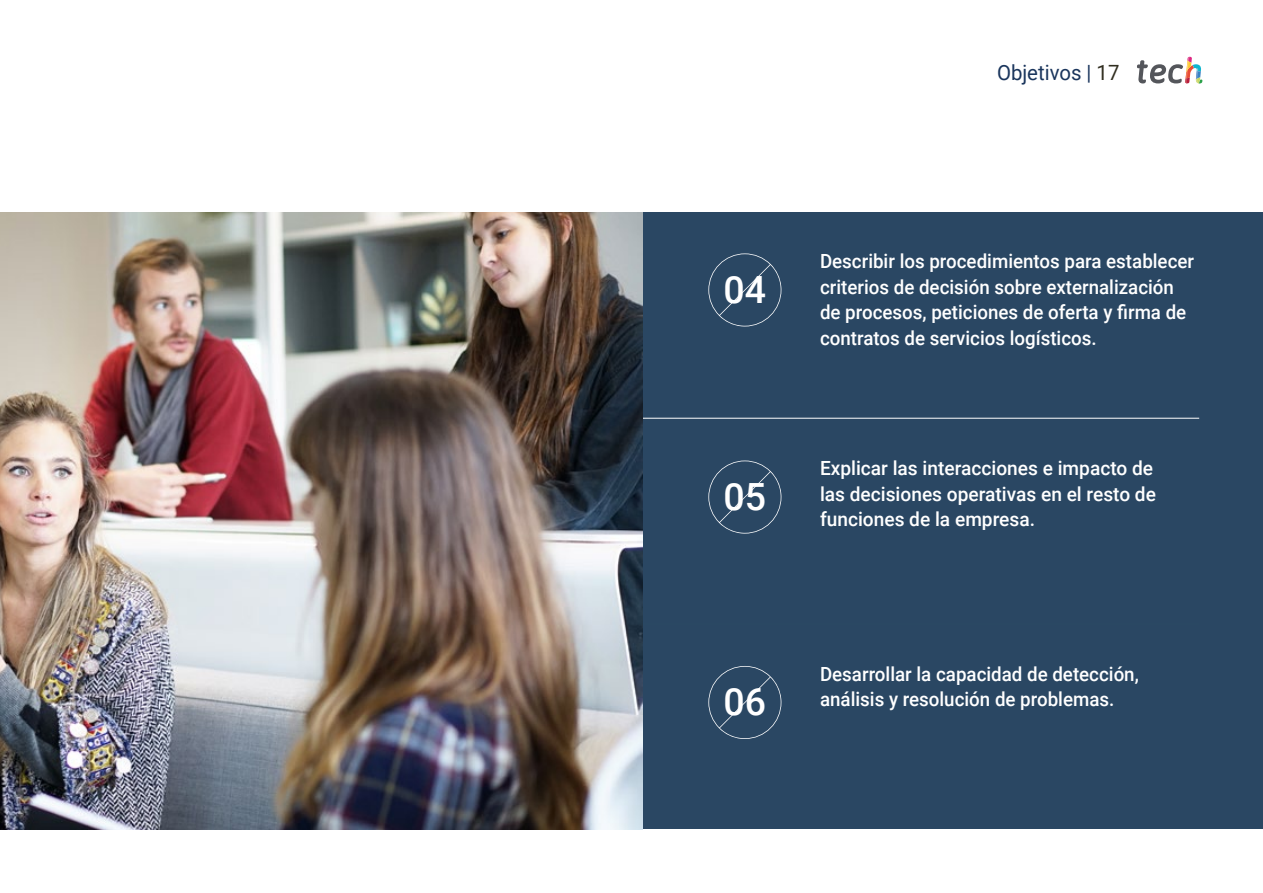
<style>
.page{position:relative;width:1263px;height:893px;background:#fff}
.page>*{position:absolute;margin:0;border:0;box-sizing:border-box;transform-origin:0 0}
.t1{font:500 37.5px "Roboto";color:#fff}
.t2{font:21px "Roboto";color:#1a355c}
.t3{font:500 19.5px/25.5px "Roboto";color:#fff;scale:.96 1}
.t4{font:500 19.5px/25.5px "Roboto";color:#fff}
.s1{color:#312e20}
</style>
<div class="page">
<div style="left:642px;top:213px;width:621px;height:616px;background:#2a4763"></div>
<svg style="left:708px;top:666px;width:73px;height:73px"></svg>
<svg style="left:708px;top:253px;width:73px;height:73px"></svg>
<hr style="left:0;top:418px;width:1199px;height:1px;background:#fff">
<svg style="left:708px;top:461px;width:73px;height:73px"></svg>
<img style="left:0;top:213px;width:642px;height:616px">
<svg style="left:1137px;top:57px;width:65px;height:27px"></svg>
<p class="t2" style="left:997px;top:57px;width:124px">Objetivos | <span class="s1">17</span></p>
<h1 class="t1" style="left:724px;top:263px;width:44px">04</h1>
<h1 class="t1" style="left:724px;top:470px;width:44px">05</h1>
<p class="t3" style="left:820px;top:248px;width:391px">Describir los procedimientos para establecer criterios de decisión sobre externalización de procesos, peticiones de oferta y firma de contratos de servicios logísticos.</p>
<p class="t4" style="left:820px;top:455px;width:337px">Explicar las interacciones e impacto de las decisiones operativas en el resto de funciones de la empresa.</p>
<p class="t3" style="left:820px;top:660px;width:334px">Desarrollar la capacidad de detección,</p>
<h1 class="t1" style="left:724px;top:676px;width:44px">06</h1>
<p class="t3" style="left:820px;top:686px;width:308px">análisis y resolución de problemas.</p>
</div>
